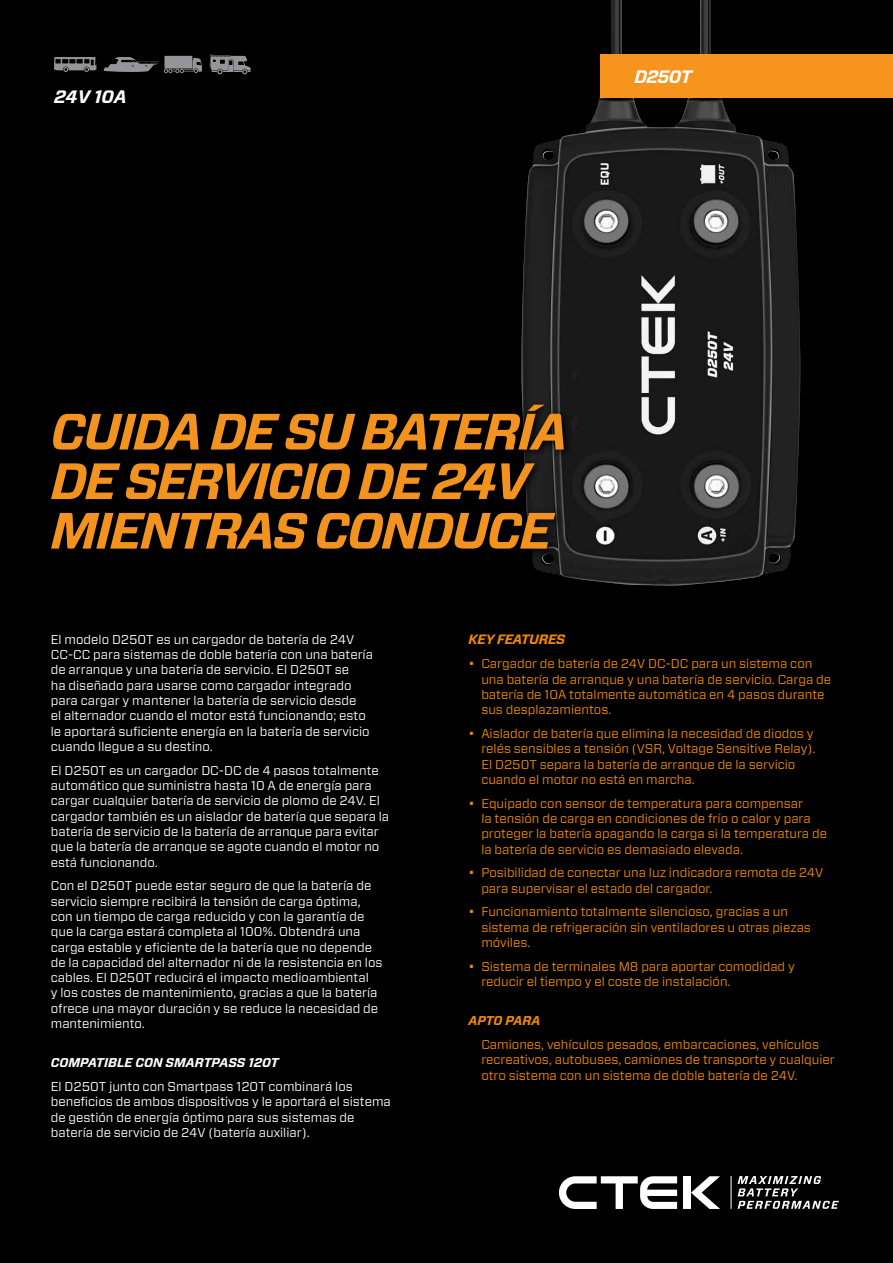
<style>
.page{position:relative;width:893px;height:1263px;background:#000}
.page>*{position:absolute;margin:0;border:0;box-sizing:border-box;transform-origin:0 0}
.t1{font:italic 700 51px/49.5px "Forza";letter-spacing:-.04em;color:#f29320}
.t2{font:italic 700 18px "Forza";letter-spacing:-.025em;color:#fff}
.t3{font:italic 700 13.5px "Forza";letter-spacing:-.02em;color:#f18a00}
.t4{font:12.75px/15.3px "Forza";color:#fff}
.t5{font:12.75px/15.3px "Forza";color:#f18a00}
.t6{font:italic 700 12.75px "Forza";color:#fff}
.t7{font:italic 700 12.75px "Forza";color:#f18a00}
</style>
<div class="page">
<div style="left:684px;top:1176px;width:7px;height:33px;background:#fff"></div>
<svg style="left:691px;top:1176px;width:29px;height:33px"></svg>
<svg style="left:559px;top:1176px;width:118px;height:33px"></svg>
<svg style="left:738px;top:1176px;width:101px;height:33px"></svg>
<hr style="left:731px;top:1176px;width:1px;height:33px;background:#fff">
<img style="left:521px;top:0;width:279px;height:586px">
<svg style="left:210px;top:55px;width:41px;height:19px"></svg>
<div style="left:164px;top:56px;width:28px;height:13px;background:#939598"></div>
<svg style="left:103px;top:57px;width:99px;height:16px"></svg>
<svg style="left:54px;top:57px;width:42px;height:15px"></svg>
<div style="left:600px;top:54px;width:293px;height:43px;background:#f7941e"></div>
<div style="left:46px;top:398px;width:527px;height:160px;background:#000"></div>
<h2 class="t2" style="left:54px;top:85px;width:74px">24V 10A</h2>
<h2 class="t2" style="left:634px;top:64px;width:59px">D250T</h2>
<h1 class="t1" style="left:51px;top:407px;width:518px">CUIDA DE SU BATERÍA<br>DE SERVICIO DE 24V<br>MIENTRAS CONDUCE</h1>
<p class="t4" style="left:51px;top:631px;width:324px">El modelo D250T es un cargador de batería de 24V CC-CC para sistemas de doble batería con una batería de arranque y una batería de servicio. El D250T se<br>ha diseñado para usarse como cargador integrado para cargar y mantener la batería de servicio desde<br>el alternador cuando el motor está funcionando; esto le aportará suficiente energía en la batería de servicio cuando llegue a su destino.</p>
<p class="t4" style="left:51px;top:762px;width:340px">El D250T es un cargador DC-DC de 4 pasos totalmente automático que suministra hasta 10 A de energía para cargar cualquier batería de servicio de plomo de 24V. El cargador también es un aislador de batería que separa la batería de servicio de la batería de arranque para evitar que la batería de arranque se agote cuando el motor no está funcionando.</p>
<p class="t4" style="left:51px;top:878px;width:333px">Con el D250T puede estar seguro de que la batería de servicio siempre recibirá la tensión de carga óptima, con un tiempo de carga reducido y con la garantía de que la carga estará completa al 100%. Obtendrá una carga estable y eficiente de la batería que no depende de la capacidad del alternador ni de la resistencia en los cables. El D250T reducirá el impacto medioambiental<br>y los costes de mantenimiento, gracias a que la batería ofrece una mayor duración y se reduce la necesidad de mantenimiento.</p>
<p class="t6" style="left:51px;top:1054px;width:229px">COMPATIBLE CON SMARTPASS 120T</p>
<p class="t4" style="left:51px;top:1079px;width:342px">El D250T junto con Smartpass 120T combinará los beneficios de ambos dispositivos y le aportará el sistema de gestión de energía óptimo para sus sistemas de batería de servicio de 24V (batería auxiliar).</p>
<p class="t3" style="left:469px;top:630px;width:98px">KEY FEATURES</p>
<p class="t5" style="left:481px;top:656px;width:351px;text-indent:-13px">• Cargador de batería de 24V DC-DC para un sistema con una batería de arranque y una batería de servicio. Carga de batería de 10A totalmente automática en 4 pasos durante sus desplazamientos.</p>
<p class="t5" style="left:481px;top:726px;width:335px;text-indent:-13px">• Aislador de batería que elimina la necesidad de diodos y relés sensibles a tensión (VSR, Voltage Sensitive Relay).<br>El D250T separa la batería de arranque de la servicio cuando el motor no está en marcha.</p>
<p class="t5" style="left:481px;top:795px;width:347px;text-indent:-13px">• Equipado con sensor de temperatura para compensar<br>la tensión de carga en condiciones de frío o calor y para proteger la batería apagando la carga si la temperatura de la batería de servicio es demasiado elevada.</p>
<p class="t5" style="left:481px;top:865px;width:343px;text-indent:-13px">• Posibilidad de conectar una luz indicadora remota de 24V para supervisar el estado del cargador.</p>
<p class="t5" style="left:481px;top:904px;width:331px;text-indent:-13px">• Funcionamiento totalmente silencioso, gracias a un sistema de refrigeración sin ventiladores u otras piezas móviles.</p>
<p class="t5" style="left:481px;top:958px;width:315px;text-indent:-13px">• Sistema de terminales M8 para aportar comodidad y reducir el tiempo y el coste de instalación.</p>
<p class="t7" style="left:469px;top:1012px;width:73px">APTO PARA</p>
<p class="t5" style="left:481px;top:1037px;width:355px">Camiones, vehículos pesados, embarcaciones, vehículos recreativos, autobuses, camiones de transporte y cualquier otro sistema con un sistema de doble batería de 24V.</p>
</div>
